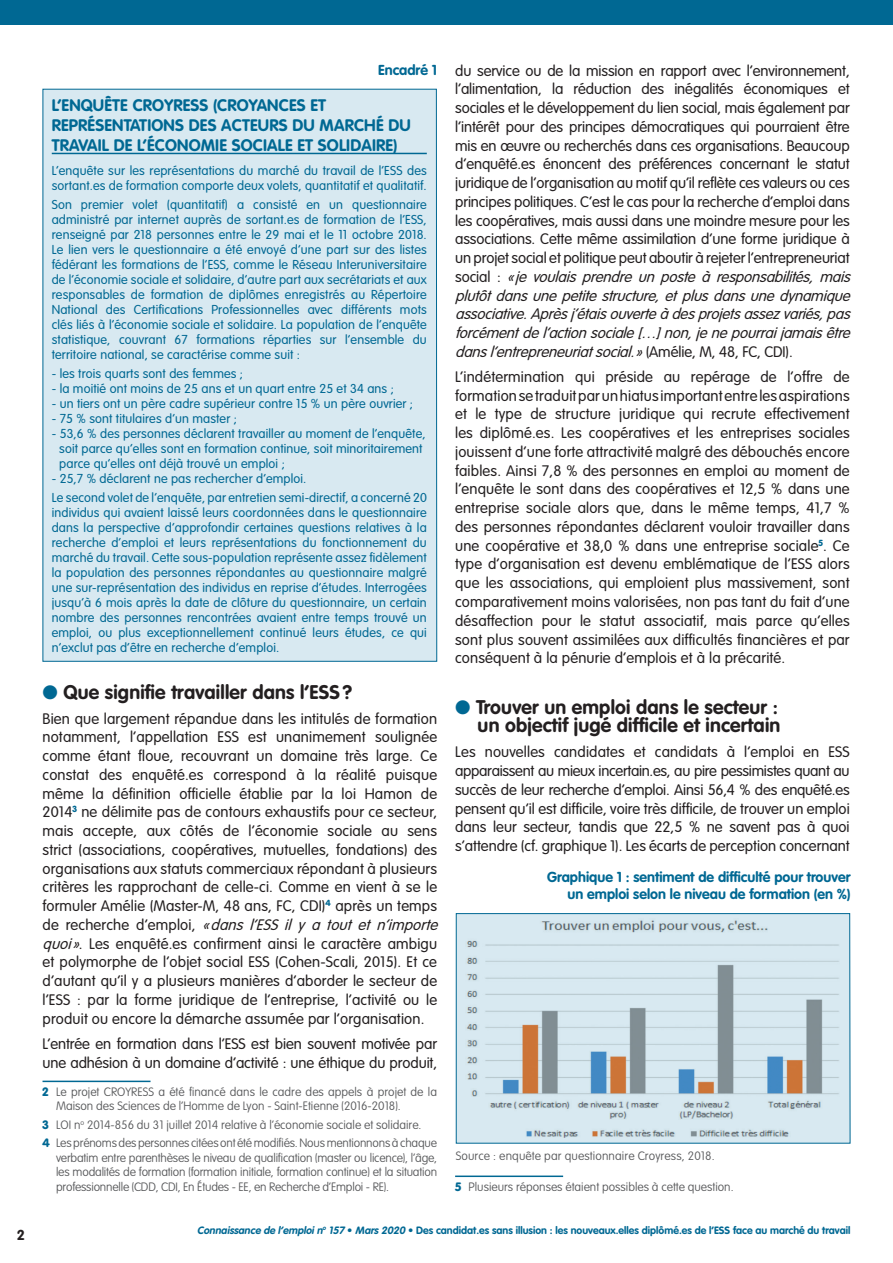
<style>
.page{position:relative;width:893px;height:1263px;background:#fff}
.page>*{position:absolute;margin:0;border:0;box-sizing:border-box;transform-origin:0 0}
.t1{font:700 19.5px/18.8px "VAG Rounded";letter-spacing:.01em;color:#231f20;text-align:right}
.t2{font:700 16.5px/19.8px "VAG Rounded";letter-spacing:.01em;color:#006893}
.t3{font:300 15px/18.8px "VAG Rounded";color:#231f20;text-align:justify}
.t4{font:700 14.25px/17.1px "VAG Rounded";color:#006893;text-align:right}
.t5{font:700 14.25px "VAG Rounded";color:#231f20}
.t6{font:300 12.75px/15px "VAG Rounded";letter-spacing:.01em;color:#006893}
.t7{font:100 12px/14.4px "VAG Rounded";color:#57585a}
.t8{font:700 10.5px "VAG Rounded";color:#006893}
.s1{color:#006893}
.s2{font-style:italic}
.s3{font-weight:900;color:#006893}
</style>
<div class="page">
<hr style="left:43px;top:1080px;width:108px;height:2px;background:#006893">
<hr style="left:455px;top:1175px;width:108px;height:2px;background:#006893">
<div style="left:0;top:0;width:893px;height:24px;background:#006893"></div>
<div style="left:43px;top:89px;width:394px;height:572px;background:#d8e9f1"></div>
<hr style="left:52px;top:153px;width:375px;height:1px;background:#006893">
<div style="left:456px;top:913px;width:394px;height:230px;background:#d8e9f1"></div>
<img style="left:466px;top:920px;width:373px;height:218px">
<div style="left:456px;top:913px;width:394px;height:230px;border:1px solid #006893"></div>
<p class="t4" style="left:378px;top:61px;width:60px">Encadré 1</p>
<p class="t2" style="left:52px;top:95px;width:361px">L’ENQUÊTE CROYRESS (CROYANCES ET<br>REPRÉSENTATIONS DES ACTEURS DU MARCHÉ DU<br>TRAVAIL DE L’ÉCONOMIE SOCIALE ET SOLIDAIRE)</p>
<p class="t6" style="left:52px;top:163px;width:377px">L’enquête sur les représentations du marché du travail de l’ESS des sortant.es de formation comporte deux volets, quantitatif et qualitatif.</p>
<p class="t6" style="left:52px;top:197px;width:377px;text-align:justify">Son premier volet (quantitatif) a consisté en un questionnaire administré par internet auprès de sortant.es de formation de l’ESS, renseigné par 218 personnes entre le 29 mai et le 11 octobre 2018.<br>Le lien vers le questionnaire a été envoyé d’une part sur des listes fédérant les formations de l’ESS, comme le Réseau Interuniversitaire de l’économie sociale et solidaire, d’autre part aux secrétariats et aux responsables de formation de diplômes enregistrés au Répertoire National des Certifications Professionnelles avec différents mots clés liés à l’économie sociale et solidaire. La population de l’enquête statistique, couvrant 67 formations réparties sur l’ensemble du territoire national, se caractérise comme suit :</p>
<p class="t6" style="left:52px;top:366px;width:193px">- les trois quarts sont des femmes ;</p>
<p class="t6" style="left:52px;top:381px;width:344px">- la moitié ont moins de 25 ans et un quart entre 25 et 34 ans ;</p>
<p class="t6" style="left:52px;top:396px;width:363px">- un tiers ont un père cadre supérieur contre 15 % un père ouvrier ;</p>
<p class="t6" style="left:52px;top:411px;width:187px">- 75 % sont titulaires d’un master ;</p>
<p class="t6" style="left:59px;top:426px;width:368px;text-indent:-7px">- 53,6 % des personnes déclarent travailler au moment de l’enquête, soit parce qu’elles sont en formation continue, soit minoritairement parce qu’elles ont déjà trouvé un emploi ;</p>
<p class="t6" style="left:52px;top:469px;width:377px;line-height:19.2px">- 25,7 % déclarent ne pas rechercher d’emploi.<br>Le second volet de l’enquête, par entretien semi-directif, a concerné 20</p>
<p class="t6" style="left:52px;top:505px;width:377px;text-align:justify">individus qui avaient laissé leurs coordonnées dans le questionnaire dans la perspective d’approfondir certaines questions relatives à la recherche d’emploi et leurs représentations du fonctionnement du marché du travail. Cette sous-population représente assez fidèlement la population des personnes répondantes au questionnaire malgré une sur-représentation des individus en reprise d’études. Interrogées jusqu’à 6 mois après la date de clôture du questionnaire, un certain nombre des personnes rencontrées avaient entre temps trouvé un emploi, ou plus exceptionnellement continué leurs études, ce qui n’exclut pas d’être en recherche d’emploi.</p>
<h1 class="t1" style="left:43px;top:682px;width:311px"><span class="s1">●</span> Que signifie travailler dans l’ESS ?</h1>
<p class="t3" style="left:43px;top:709px;width:396px">Bien que largement répandue dans les intitulés de formation notamment, l’appellation ESS est unanimement soulignée comme étant floue, recouvrant un domaine très large. Ce constat des enquêté.es correspond à la réalité puisque même la définition officielle établie par la loi Hamon de 2014<sup>3</sup> ne délimite pas de contours exhaustifs pour ce secteur, mais accepte, aux côtés de l’économie sociale au sens strict (associations, coopératives, mutuelles, fondations) des organisations aux statuts commerciaux répondant à plusieurs critères les rapprochant de celle-ci. Comme en vient à se le formuler Amélie (Master-M, 48 ans, FC, CDI)<sup>4</sup> après un temps de recherche d’emploi, <span class="s2">« dans l’ESS il y a tout et n’importe quoi »</span>. Les enquêté.es confirment ainsi le caractère ambigu et polymorphe de l’objet social ESS (Cohen-Scali, 2015). Et ce d’autant qu’il y a plusieurs manières d’aborder le secteur de l’ESS : par la forme juridique de l’entreprise, l’activité ou le produit ou encore la démarche assumée par l’organisation.</p>
<p class="t3" style="left:43px;top:1034px;width:396px">L’entrée en formation dans l’ESS est bien souvent motivée par une adhésion à un domaine d’activité : une éthique du produit,</p>
<p class="t7" style="left:56px;top:1084px;width:383px;text-indent:-13px"><span class="s3">2</span> Le projet CROYRESS a été financé dans le cadre des appels à projet de la<br>Maison des Sciences de l’Homme de Lyon - Saint-Etienne (2016-2018).</p>
<p class="t7" style="left:43px;top:1115px;width:396px;line-height:18.6px"><span class="s3">3</span> LOI n<sup>o</sup> 2014-856 du 31 juillet 2014 relative à l’économie sociale et solidaire.<br><span class="s3">4</span> Les prénoms des personnes citées ont été modifiés. Nous mentionnons à chaque</p>
<p class="t7" style="left:56px;top:1150px;width:383px;text-align:justify">verbatim entre parenthèses le niveau de qualification (master ou licence), l’âge, les modalités de formation (formation initiale, formation continue) et la situation professionnelle (CDD, CDI, En Études - EE, en Recherche d’Emploi - RE).</p>
<p class="t3" style="left:455px;top:61px;width:396px">du service ou de la mission en rapport avec l’environnement, l’alimentation, la réduction des inégalités économiques et sociales et le développement du lien social, mais également par l’intérêt pour des principes démocratiques qui pourraient être mis en œuvre ou recherchés dans ces organisations. Beaucoup d’enquêté.es énoncent des préférences concernant le statut juridique de l’organisation au motif qu’il reflète ces valeurs ou ces principes politiques. C’est le cas pour la recherche d’emploi dans les coopératives, mais aussi dans une moindre mesure pour les associations. Cette même assimilation d’une forme juridique à un projet social et politique peut aboutir à rejeter l’entrepreneuriat social : <span class="s2">« je voulais prendre un poste à responsabilités, mais plutôt dans une petite structure, et plus dans une dynamique associative. Après j’étais ouverte à des projets assez variés, pas forcément de l’action sociale […] non, je ne pourrai jamais être dans l’entrepreneuriat social. »</span> (Amélie, M, 48, FC, CDI).</p>
<p class="t3" style="left:455px;top:367px;width:396px">L’indétermination qui préside au repérage de l’offre de formation se traduit par un hiatus important entre les aspirations et le type de structure juridique qui recrute effectivement les diplômé.es. Les coopératives et les entreprises sociales jouissent d’une forte attractivité malgré des débouchés encore faibles. Ainsi 7,8 % des personnes en emploi au moment de l’enquête le sont dans des coopératives et 12,5 % dans une entreprise sociale alors que, dans le même temps, 41,7 % des personnes répondantes déclarent vouloir travailler dans une coopérative et 38,0 % dans une entreprise sociale<sup>5</sup>. Ce type d’organisation est devenu emblématique de l’ESS alors que les associations, qui emploient plus massivement, sont comparativement moins valorisées, non pas tant du fait d’une désaffection pour le statut associatif, mais parce qu’elles sont plus souvent assimilées aux difficultés financières et par conséquent à la pénurie d’emplois et à la précarité.</p>
<h1 class="t1" style="left:455px;top:697px;width:327px"><span class="s1">●</span> Trouver un emploi dans le secteur : un objectif jugé difficile et incertain</h1>
<p class="t3" style="left:455px;top:743px;width:396px">Les nouvelles candidates et candidats à l’emploi en ESS apparaissent au mieux incertain.es, au pire pessimistes quant au succès de leur recherche d’emploi. Ainsi 56,4 % des enquêté.es pensent qu’il est difficile, voire très difficile, de trouver un emploi dans leur secteur, tandis que 22,5 % ne savent pas à quoi s’attendre (cf. graphique 1). Les écarts de perception concernant</p>
<p class="t4" style="left:547px;top:869px;width:305px">Graphique 1 : sentiment de difficulté pour trouver un emploi selon le niveau de formation (en %)</p>
<p class="t7" style="left:456px;top:1148px;width:260px">Source : enquête par questionnaire Croyress, 2018.</p>
<p class="t7" style="left:455px;top:1179px;width:280px"><span class="s3">5</span> Plusieurs réponses étaient possibles à cette question.</p>
<p class="t5" style="left:17px;top:1227px;width:10px">2</p>
<p class="t8" style="left:197px;top:1224px;width:655px"><span class="s2">Connaissance de l’emploi n</span><sup>o</sup> <span class="s2">157</span> • <span class="s2">Mars 2020</span> • Des candidat.es sans illusion : les nouveaux.elles diplômé.es de l’ESS face au marché du travail</p>
</div>
